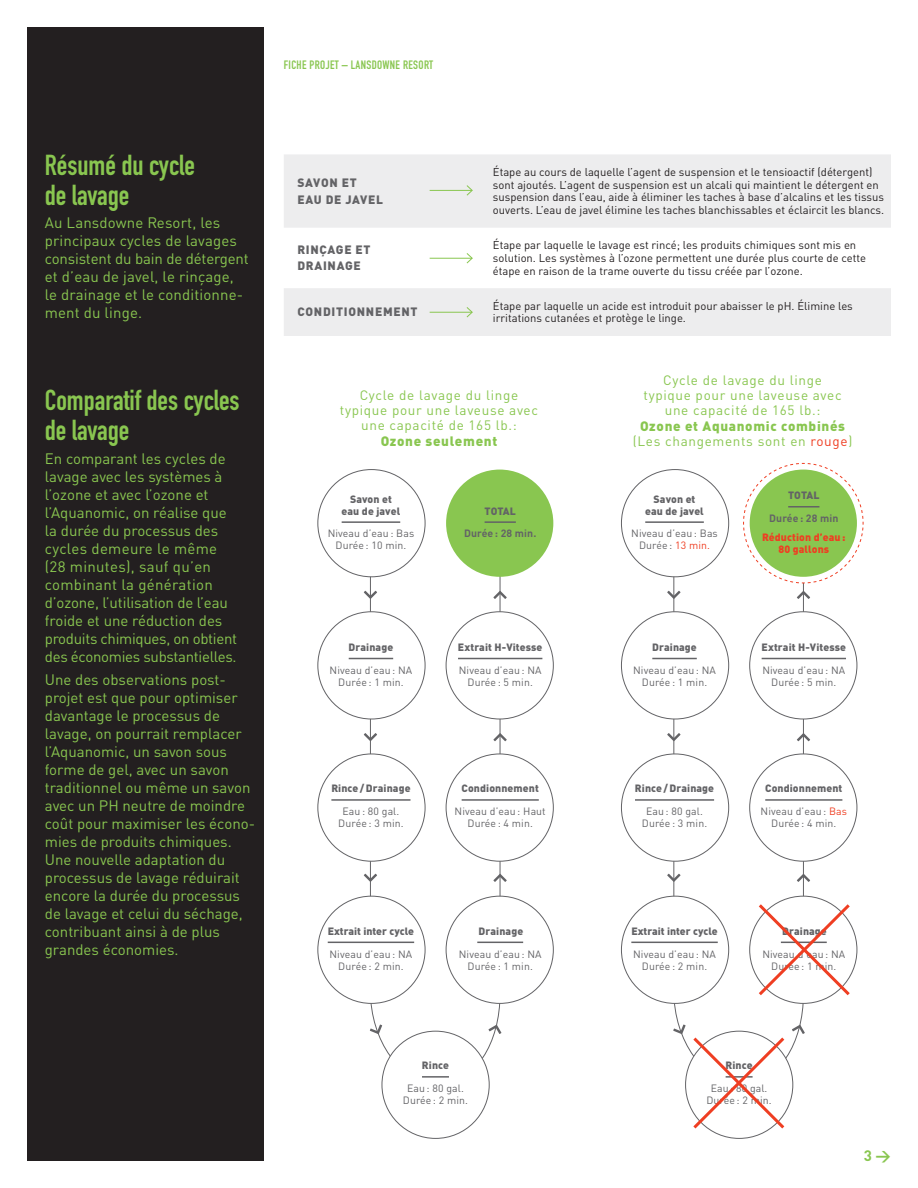
<style>
.page{position:relative;width:918px;height:1188px;background:#fff}
.page>*{position:absolute;margin:0;border:0;box-sizing:border-box;transform-origin:0 0}
.t1{font:700 28.5px/30px "DIN Condensed";color:#89c650}
.t2{font:15px/18px "DIN Pro";color:#89c650}
.t3{font:700 15px "DIN Pro";color:#89c650}
.t4{font:13.5px/15px "DIN Pro";letter-spacing:.05em;color:#89c650;text-align:center}
.t5{font:900 13.5px/15px "DIN Pro";letter-spacing:.05em;color:#89c650;text-align:center}
.t6{font:900 12px/16.5px "DIN Pro";letter-spacing:.06em;color:#636366}
.t7{font:700 12px "DIN Condensed";letter-spacing:.03em;color:#89c650}
.t8{font:11.25px/12.8px "DIN Pro";color:#231f20}
.t9{font:10.5px/12px "DIN Pro";letter-spacing:.01em;color:#636366;text-align:center}
.t10{font:900 10.5px/12px "DIN Pro";letter-spacing:.01em;color:#636366;text-align:center}
.t11{font:900 10.5px/12px "DIN Pro";letter-spacing:.01em;color:#ef3e22;text-align:center}
.t12{font:700 10.5px "DIN Pro";letter-spacing:.01em;color:#636366}
.s1{font-weight:400}
.s2{font-weight:400;color:#ef3e22}
.s3{color:#ef3e22}
</style>
<div class="page">
<div style="left:27px;top:27px;width:236px;height:1134px;background:#231f20"></div>
<svg style="left:673px;top:568px;width:131px;height:457px"></svg>
<svg style="left:667px;top:591px;width:14px;height:8px"></svg>
<svg style="left:667px;top:733px;width:14px;height:8px"></svg>
<svg style="left:667px;top:874px;width:14px;height:8px"></svg>
<svg style="left:797px;top:874px;width:13px;height:8px"></svg>
<svg style="left:797px;top:591px;width:13px;height:8px"></svg>
<svg style="left:797px;top:733px;width:13px;height:8px"></svg>
<svg style="left:370px;top:568px;width:131px;height:517px"></svg>
<svg style="left:364px;top:591px;width:13px;height:8px"></svg>
<svg style="left:364px;top:733px;width:13px;height:8px"></svg>
<svg style="left:364px;top:874px;width:13px;height:8px"></svg>
<svg style="left:493px;top:874px;width:14px;height:8px"></svg>
<svg style="left:370px;top:1025px;width:12px;height:9px"></svg>
<svg style="left:488px;top:1025px;width:13px;height:9px"></svg>
<svg style="left:493px;top:591px;width:14px;height:8px"></svg>
<svg style="left:493px;top:733px;width:14px;height:8px"></svg>
<svg style="left:284px;top:154px;width:607px;height:182px;fill:#ededee"></svg>
<hr style="left:430px;top:190px;width:42px;height:1px;background:#89c650">
<svg style="left:466px;top:185px;width:7px;height:11px"></svg>
<hr style="left:430px;top:258px;width:42px;height:1px;background:#89c650">
<svg style="left:466px;top:252px;width:7px;height:12px"></svg>
<hr style="left:430px;top:312px;width:42px;height:1px;background:#89c650">
<svg style="left:466px;top:306px;width:7px;height:12px"></svg>
<div style="left:318px;top:470px;width:107px;height:107px;background:#fff;border-radius:50%"></div>
<div style="left:446px;top:470px;width:107px;height:107px;background:#89c650;border-radius:50%"></div>
<div style="left:318px;top:612px;width:107px;height:107px;background:#fff;border-radius:50%"></div>
<div style="left:446px;top:612px;width:107px;height:107px;background:#fff;border-radius:50%"></div>
<div style="left:318px;top:754px;width:107px;height:107px;background:#fff;border-radius:50%"></div>
<div style="left:446px;top:754px;width:107px;height:107px;background:#fff;border-radius:50%"></div>
<div style="left:318px;top:896px;width:107px;height:107px;background:#fff;border-radius:50%"></div>
<div style="left:446px;top:896px;width:107px;height:107px;background:#fff;border-radius:50%"></div>
<hr style="left:342px;top:521px;width:58px;height:2px;background:#636366">
<hr style="left:349px;top:658px;width:44px;height:1px;background:#636366">
<hr style="left:458px;top:658px;width:84px;height:1px;background:#636366">
<hr style="left:331px;top:799px;width:80px;height:2px;background:#636366">
<hr style="left:462px;top:799px;width:77px;height:2px;background:#636366">
<hr style="left:328px;top:942px;width:86px;height:1px;background:#636366">
<hr style="left:477px;top:942px;width:46px;height:1px;background:#636366">
<div style="left:621px;top:470px;width:108px;height:107px;background:#fff;border-radius:50%"></div>
<div style="left:621px;top:612px;width:108px;height:107px;background:#fff;border-radius:50%"></div>
<div style="left:750px;top:612px;width:107px;height:107px;background:#fff;border-radius:50%"></div>
<div style="left:621px;top:754px;width:108px;height:107px;background:#fff;border-radius:50%"></div>
<div style="left:750px;top:754px;width:107px;height:107px;background:#fff;border-radius:50%"></div>
<div style="left:621px;top:896px;width:108px;height:107px;background:#fff;border-radius:50%"></div>
<svg style="left:750px;top:896px;width:107px;height:107px"></svg>
<hr style="left:645px;top:521px;width:59px;height:2px;background:#636366">
<hr style="left:652px;top:658px;width:45px;height:1px;background:#636366">
<hr style="left:762px;top:658px;width:84px;height:1px;background:#636366">
<hr style="left:635px;top:799px;width:79px;height:2px;background:#636366">
<hr style="left:765px;top:799px;width:77px;height:2px;background:#636366">
<hr style="left:631px;top:942px;width:87px;height:1px;background:#636366">
<svg style="left:673px;top:1025px;width:132px;height:107px"></svg>
<svg style="left:756px;top:901px;width:97px;height:97px"></svg>
<svg style="left:743px;top:463px;width:121px;height:121px"></svg>
<hr style="left:485px;top:521px;width:31px;height:2px;background:#636366">
<div style="left:382px;top:1031px;width:107px;height:107px;background:#fff;border-radius:50%"></div>
<hr style="left:422px;top:1076px;width:27px;height:2px;background:#636366">
<div style="left:750px;top:470px;width:107px;height:107px;background:#89c650;border-radius:50%"></div>
<hr style="left:788px;top:506px;width:31px;height:2px;background:#636366">
<p class="t7" style="left:284px;top:57px;width:151px">FICHE PROJET – LANSDOWNE RESORT</p>
<h1 class="t1" style="left:45px;top:150px;width:152px">Résumé du cycle de lavage</h1>
<p class="t2" style="left:45px;top:212px;width:206px">Au Lansdowne Resort, les principaux cycles de lavages consistent du bain de détergent et d’eau de javel, le rinçage, le drainage et le conditionne&shy;ment du linge.</p>
<h1 class="t1" style="left:45px;top:385px;width:196px">Comparatif des cycles de lavage</h1>
<p class="t2" style="left:45px;top:448px;width:194px">En comparant les cycles de lavage avec les systèmes à l’ozone et avec l’ozone et l’Aquanomic, on réalise que la durée du processus des cycles demeure le même (28 minutes), sauf qu’en combinant la génération d’ozone, l’utilisation de l’eau froide et une réduction des produits chimiques, on obtient des économies substantielles.</p>
<p class="t2" style="left:45px;top:669px;width:212px">Une des observations post&shy;projet est que pour optimiser davantage le processus de lavage, on pourrait remplacer l’Aquanomic, un savon sous forme de gel, avec un savon traditionnel ou même un savon avec un PH neutre de moindre coût pour maximiser les écono&shy;mies de produits chimiques.<br>Une nouvelle adaptation du processus de lavage réduirait encore la durée du processus de lavage et celui du séchage, contribuant ainsi à de plus grandes économies.</p>
<p class="t6" style="left:297px;top:173px;width:87px">SAVON ET<br>EAU DE JAVEL</p>
<p class="t8" style="left:493px;top:164px;width:393px">Étape au cours de laquelle l’agent de suspension et le tensioactif (détergent) sont ajoutés. L’agent de suspension est un alcali qui maintient le détergent en suspension dans l’eau, aide à éliminer les taches à base d’alcalins et les tissus ouverts. L’eau de javel élimine les taches blanchissables et éclaircit les blancs.</p>
<p class="t6" style="left:297px;top:240px;width:75px">RINÇAGE ET<br>DRAINAGE</p>
<p class="t8" style="left:493px;top:238px;width:375px">Étape par laquelle le lavage est rincé; les produits chimiques sont mis en solution. Les systèmes à l’ozone permettent une durée plus courte de cette étape en raison de la trame ouverte du tissu créée par l’ozone.</p>
<p class="t6" style="left:297px;top:302px;width:122px">CONDITIONNEMENT</p>
<p class="t8" style="left:493px;top:298px;width:361px">Étape par laquelle un acide est introduit pour abaisser le pH. Élimine les irritations cutanées et protège le linge.</p>
<p class="t4" style="left:340px;top:386px;width:200px">Cycle de lavage du linge typique pour une laveuse avec une capacité de 165 lb.:</p>
<p class="t5" style="left:381px;top:432px;width:118px">Ozone seulement</p>
<p class="t10" style="left:342px;top:491px;width:60px">Savon et eau de javel</p>
<p class="t9" style="left:328px;top:527px;width:88px">Niveau d’eau : Bas<br>Durée : 10 min.</p>
<p class="t10" style="left:349px;top:640px;width:46px">Drainage</p>
<p class="t9" style="left:330px;top:663px;width:84px">Niveau d’eau : NA<br>Durée : 1 min.</p>
<p class="t10" style="left:331px;top:781px;width:81px">Rince /Drainage</p>
<p class="t9" style="left:338px;top:804px;width:67px">Eau : 80 gal.<br>Durée : 3 min.</p>
<p class="t10" style="left:328px;top:924px;width:88px">Extrait inter cycle</p>
<p class="t9" style="left:330px;top:947px;width:84px">Niveau d’eau : NA<br>Durée : 2 min.</p>
<p class="t10" style="left:485px;top:503px;width:33px">TOTAL</p>
<p class="t12" style="left:464px;top:525px;width:74px">Durée : 28 min.</p>
<p class="t10" style="left:458px;top:640px;width:86px">Extrait H-Vitesse</p>
<p class="t9" style="left:459px;top:663px;width:84px">Niveau d’eau : NA<br>Durée : 5 min.</p>
<p class="t10" style="left:462px;top:781px;width:79px">Condionnement</p>
<p class="t9" style="left:455px;top:804px;width:93px">Niveau d’eau : Haut<br>Durée : 4 min.</p>
<p class="t10" style="left:479px;top:924px;width:46px">Drainage</p>
<p class="t9" style="left:459px;top:947px;width:84px">Niveau d’eau : NA<br>Durée : 1 min.</p>
<p class="t4" style="left:644px;top:371px;width:200px">Cycle de lavage du linge typique pour une laveuse avec une capacité de 165 lb.:</p>
<p class="t5" style="left:633px;top:417px;width:221px">Ozone et Aquanomic combinés <span class="s1">(Les changements sont en</span> <span class="s2">rouge</span><span class="s1">)</span></p>
<p class="t10" style="left:645px;top:491px;width:60px">Savon et eau de javel</p>
<p class="t9" style="left:631px;top:527px;width:88px">Niveau d’eau : Bas<br>Durée : <span class="s3">13 min.</span></p>
<p class="t10" style="left:652px;top:640px;width:46px">Drainage</p>
<p class="t9" style="left:633px;top:663px;width:84px">Niveau d’eau : NA<br>Durée : 1 min.</p>
<p class="t10" style="left:635px;top:781px;width:81px">Rince /Drainage</p>
<p class="t9" style="left:642px;top:804px;width:67px">Eau : 80 gal.<br>Durée : 3 min.</p>
<p class="t10" style="left:631px;top:924px;width:88px">Extrait inter cycle</p>
<p class="t9" style="left:633px;top:947px;width:84px">Niveau d’eau : NA<br>Durée : 2 min.</p>
<p class="t10" style="left:788px;top:488px;width:33px">TOTAL</p>
<p class="t12" style="left:769px;top:510px;width:71px">Durée : 28 min</p>
<p class="t11" style="left:762px;top:530px;width:85px">Réduction d’eau :<br>80 gallons</p>
<p class="t10" style="left:762px;top:640px;width:86px">Extrait H-Vitesse</p>
<p class="t9" style="left:762px;top:663px;width:84px">Niveau d’eau : NA<br>Durée : 5 min.</p>
<p class="t10" style="left:761px;top:776px;width:88px;line-height:22.8px">Condionnement<br><span class="s1">Niveau d’eau :</span> <span class="s2">Bas</span></p>
<p class="t9" style="left:771px;top:816px;width:67px">Durée : 4 min.</p>
<p class="t10" style="left:782px;top:924px;width:46px">Drainage</p>
<p class="t9" style="left:762px;top:947px;width:84px">Niveau d’eau : NA<br>Durée : 1 min.</p>
<p class="t10" style="left:422px;top:1058px;width:29px">Rince</p>
<p class="t9" style="left:403px;top:1081px;width:67px">Eau : 80 gal.<br>Durée : 2 min.</p>
<p class="t10" style="left:726px;top:1058px;width:29px">Rince</p>
<p class="t9" style="left:706px;top:1081px;width:67px">Eau : 80 gal.<br>Durée : 2 min.</p>
<p class="t3" style="left:864px;top:1143px;width:29px">3 →</p>
</div>
